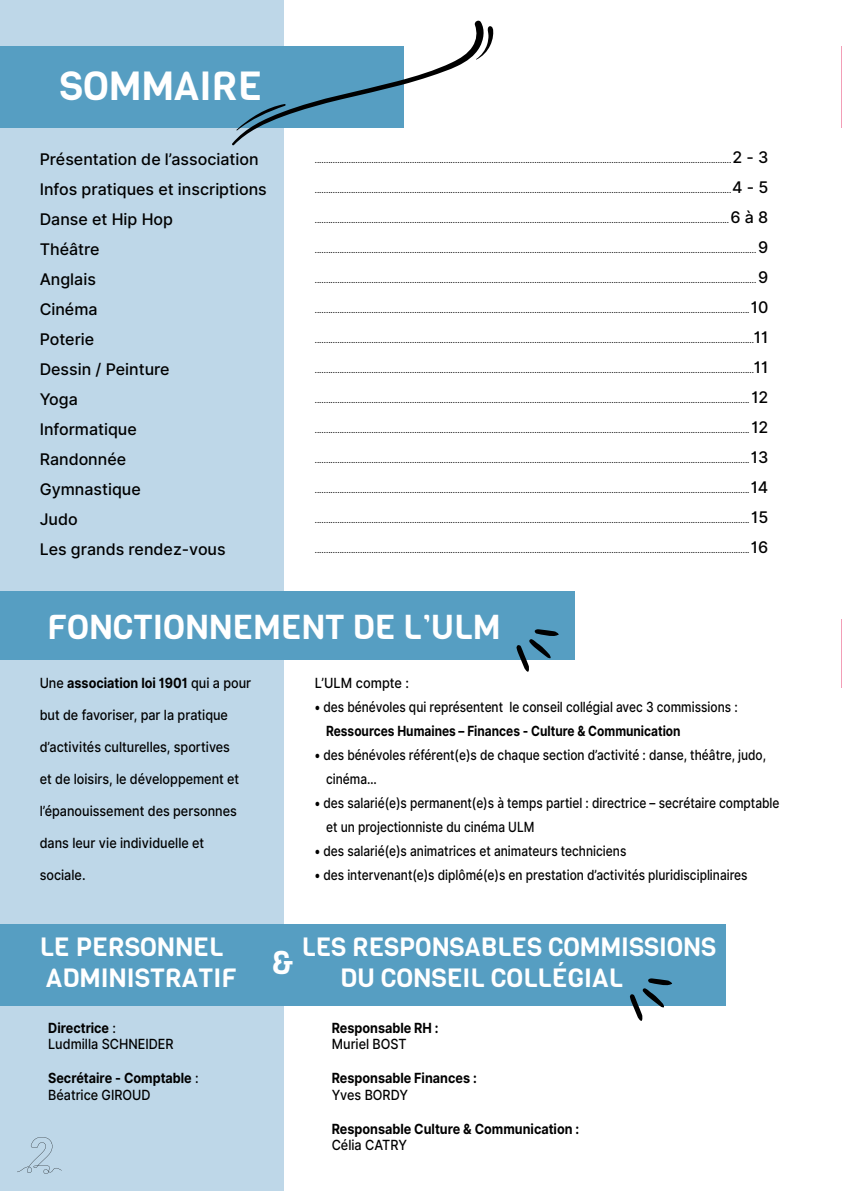
<style>
.page{position:relative;width:842px;height:1191px;background:#fff}
.page>*{position:absolute;margin:0;border:0;box-sizing:border-box;transform-origin:0 0}
.t1{font:40px "Viga";color:#fff}
.t2{font:34px "Viga";color:#fff}
.t3{font:32px "Viga";color:#fff}
.t4{font:26px "Viga";color:#fff}
.t5{font:500 16px/30px "Inter";color:#000}
.t6{font:500 14px/24px "Inter";color:#000;scale:.85 1}
.t7{font:500 14px/16.8px "Inter";color:#000;scale:.9 1}
.t8{font:700 14px/16.8px "Inter";color:#000;scale:.9 1}
.t9{font:700 14px "Inter";color:#000;scale:.85 1}
.t10{font:500 14px "Inter";color:#000;scale:.91 1}
.t11{font:500 8px "Inter";color:#000}
.s1{font-size:16px}
.s2{font-weight:500}
.s3{font-weight:700}
</style>
<div class="page">
<div style="left:0;top:0;width:283px;height:1191px;background:#bed7e8"></div>
<div style="left:0;top:46px;width:404px;height:82px;background:#569ec2"></div>
<div style="left:0;top:591px;width:574px;height:68px;background:#569ec2"></div>
<svg style="left:232px;top:19px;width:262px;height:127px"></svg>
<svg style="left:516px;top:629px;width:43px;height:43px"></svg>
<div style="left:0;top:923px;width:726px;height:82px;background:#569ec2"></div>
<svg style="left:630px;top:978px;width:42px;height:43px"></svg>
<svg style="left:17px;top:1137px;width:45px;height:36px"></svg>
<h1 class="t1" style="left:60px;top:60px;width:204px">SOMMAIRE</h1>
<h3 class="t5" style="left:40px;top:144px;width:229px">Présentation de l’association<br>Infos pratiques et inscriptions<br>Danse et Hip Hop<br>Théâtre<br>Anglais<br>Cinéma<br>Poterie<br>Dessin / Peinture<br>Yoga<br>Informatique<br>Randonnée<br>Gymnastique<br>Judo<br>Les grands rendez-vous</h3>
<p class="t11" style="left:315px;top:154px;width:455px">........................................................................................................................................................................................<span class="s1">2 - 3</span></p>
<p class="t11" style="left:315px;top:184px;width:455px">........................................................................................................................................................................................<span class="s1">4 - 5</span></p>
<p class="t11" style="left:315px;top:214px;width:455px">....................................................................................................................................................................................... <span class="s1">6 à 8</span></p>
<p class="t11" style="left:315px;top:244px;width:455px">................................................................................................................................................................................................... <span class="s1">9</span></p>
<p class="t11" style="left:315px;top:274px;width:455px">................................................................................................................................................................................................... <span class="s1">9</span></p>
<p class="t11" style="left:315px;top:304px;width:455px">................................................................................................................................................................................................ <span class="s1">10</span></p>
<p class="t11" style="left:315px;top:334px;width:455px">..................................................................................................................................................................................................<span class="s1">11</span></p>
<p class="t11" style="left:315px;top:364px;width:455px">..................................................................................................................................................................................................<span class="s1">11</span></p>
<p class="t11" style="left:315px;top:394px;width:455px">................................................................................................................................................................................................ <span class="s1">12</span></p>
<p class="t11" style="left:315px;top:424px;width:455px">................................................................................................................................................................................................ <span class="s1">12</span></p>
<p class="t11" style="left:315px;top:454px;width:455px">................................................................................................................................................................................................ <span class="s1">13</span></p>
<p class="t11" style="left:315px;top:484px;width:455px">................................................................................................................................................................................................<span class="s1">14</span></p>
<p class="t11" style="left:315px;top:514px;width:455px">................................................................................................................................................................................................ <span class="s1">15</span></p>
<p class="t11" style="left:315px;top:544px;width:455px">................................................................................................................................................................................................ <span class="s1">16</span></p>
<h2 class="t2" style="left:47px;top:604px;width:455px">FONCTIONNEMENT DE L’ULM</h2>
<h3 class="t8" style="left:40px;top:675px;width:237px"><span class="s2">Une</span> association loi 1901 <span class="s2">qui a pour</span></h3>
<h3 class="t7" style="left:40px;top:707px;width:211px">but de favoriser, par la pratique</h3>
<h3 class="t7" style="left:40px;top:739px;width:213px">d’activités culturelles, sportives</h3>
<h3 class="t7" style="left:40px;top:771px;width:223px">et de loisirs, le développement et</h3>
<h3 class="t7" style="left:40px;top:803px;width:221px">l’épanouissement des personnes</h3>
<h3 class="t7" style="left:40px;top:835px;width:184px">dans leur vie individuelle et</h3>
<h3 class="t7" style="left:40px;top:867px;width:53px">sociale.</h3>
<h3 class="t10" style="left:315px;top:673px;width:105px">L’ULM compte :</h3>
<h3 class="t6" style="left:315px;top:695px;width:499px">• des bénévoles qui représentent le conseil collégial avec 3 commissions :</h3>
<h3 class="t9" style="left:326px;top:721px;width:419px">Ressources Humaines – Finances - Culture &amp; Communication</h3>
<h3 class="t6" style="left:326px;top:743px;width:519px;text-indent:-11px">• des bénévoles référent(e)s de chaque section d’activité : danse, théâtre, judo, cinéma…</h3>
<h3 class="t6" style="left:326px;top:791px;width:535px;text-indent:-11px">• des salarié(e)s permanent(e)s à temps partiel : directrice – secrétaire comptable et un projectionniste du cinéma ULM</h3>
<h3 class="t6" style="left:315px;top:839px;width:368px">• des salarié(e)s animatrices et animateurs techniciens</h3>
<h3 class="t6" style="left:315px;top:863px;width:511px">• des intervenant(e)s diplômé(e)s en prestation d’activités pluridisciplinaires</h3>
<h3 class="t4" style="left:40px;top:929px;width:185px">LE PERSONNEL</h3>
<h3 class="t4" style="left:302px;top:929px;width:416px">LES RESPONSABLES COMMISSIONS</h3>
<h3 class="t4" style="left:46px;top:961px;width:192px">ADMINISTRATIF</h3>
<h3 class="t4" style="left:340px;top:961px;width:284px">DU CONSEIL COLLÉGIAL</h3>
<h3 class="t7" style="left:48px;top:1019px;width:141px"><span class="s3">Directrice</span> :<br>Ludmilla SCHNEIDER</h3>
<h3 class="t8" style="left:48px;top:1070px;width:169px">Secrétaire - Comptable <span class="s2">:<br>Béatrice GIROUD</span></h3>
<h3 class="t3" style="left:270px;top:942px;width:25px">&amp;</h3>
<h3 class="t8" style="left:332px;top:1019px;width:120px">Responsable RH :</h3>
<h3 class="t7" style="left:332px;top:1036px;width:85px">Muriel BOST</h3>
<h3 class="t8" style="left:332px;top:1070px;width:163px">Responsable Finances :</h3>
<h3 class="t7" style="left:332px;top:1086px;width:86px">Yves BORDY</h3>
<h3 class="t8" style="left:332px;top:1120px;width:277px">Responsable Culture &amp; Communication :</h3>
<h3 class="t7" style="left:332px;top:1137px;width:85px">Célia CATRY</h3>
</div>
